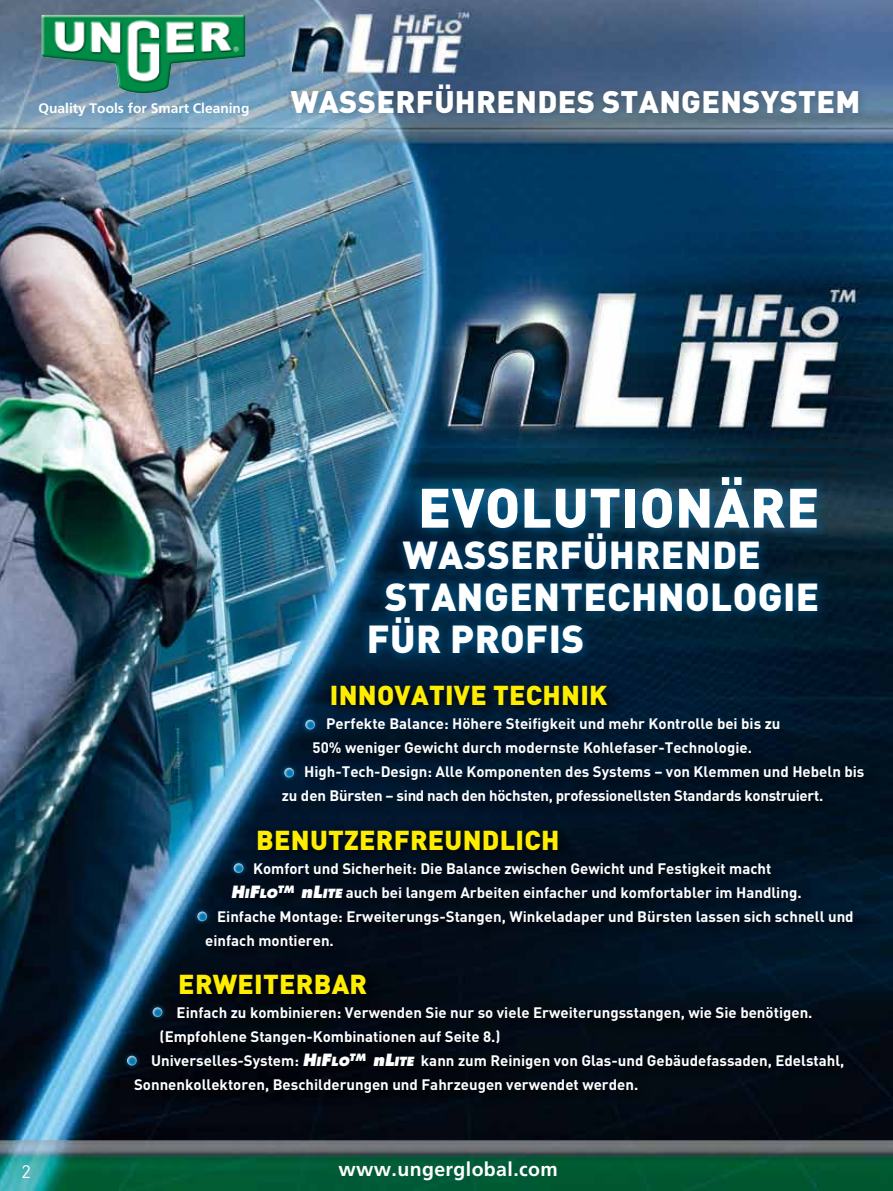
<style>
.page{position:relative;width:893px;height:1191px;background:#fff}
.page>*{position:absolute;margin:0;border:0;box-sizing:border-box;transform-origin:0 0}
.t1{font:900 54.6px "DIN Pro";letter-spacing:.01em;color:#fff}
.t2{font:900 38.55px "DIN Pro";letter-spacing:.01em;color:#fff}
.t3{font:900 30.75px "DIN Pro";letter-spacing:.01em;color:#fff}
.t4{font:900 27px "DIN Pro";letter-spacing:.01em;color:#ffed00}
.t5{font:700 19.5px "Frutiger LT Pro";letter-spacing:.02em;color:#fff}
.t6{font:18px "DIN Pro";color:#fff}
.t7{font:700 15px "DIN Pro";color:#fff}
.t8{font:700 15px "DIN Pro";letter-spacing:-.02em;color:#fff}
.t9{font:700 13.8px "Frutiger LT Pro";color:#fff}
.s1{font-family:"Futura Com";font-weight:800;font-style:italic;font-size:16.5px}
.s2{font-family:"Futura Com";font-weight:800;font-style:italic;font-size:12.3px}
</style>
<div class="page">
<img style="left:0;top:0;width:893px;height:1191px">
<img style="left:42px;top:15px;width:203px;height:78px">
<div style="left:122px;top:1051px;width:19px;height:19px;background:#0081c7;opacity:.75"></div>
<svg style="left:127px;top:1055px;width:5px;height:10px"></svg>
<div style="left:132px;top:682px;width:748px;height:426px;background:#000;opacity:.75"></div>
<div style="left:359px;top:466px;width:470px;height:199px;background:#0081c7;opacity:.65"></div>
<div style="left:284px;top:76px;width:584px;height:47px;background:#000;opacity:.25"></div>
<p class="t9" style="left:38px;top:100px;width:212px">Quality Tools for Smart Cleaning</p>
<h3 class="t3" style="left:291px;top:81px;width:571px">WASSERFÜHRENDES STANGENSYSTEM</h3>
<h1 class="t1" style="left:418px;top:471px;width:396px">EVOLUTIONÄRE</h1>
<h2 class="t2" style="left:403px;top:529px;width:360px">WASSERFÜHRENDE</h2>
<h2 class="t2" style="left:385px;top:571px;width:200px">STANGENTECHNOLOGIE</h2>
<h2 class="t2" style="left:367px;top:613px;width:25px">FÜR</h2>
<h2 class="t2" style="left:450px;top:613px;width:47px">PROFIS</h2>
<h3 class="t4" style="left:330px;top:677px;width:279px">INNOVATIVE TECHNIK</h3>
<p class="t7" style="left:326px;top:714px;width:456px">Perfekte Balance: Höhere Steifigkeit und mehr Kontrolle bei bis zu</p>
<p class="t7" style="left:313px;top:738px;width:441px">50% weniger Gewicht durch modernste Kohlefaser-Technologie.</p>
<p class="t7" style="left:304px;top:762px;width:562px">High-Tech-Design: Alle Komponenten des Systems – von Klemmen und Hebeln bis</p>
<p class="t8" style="left:282px;top:786px;width:543px">zu den Bürsten – sind nach den höchsten, professionellsten Standards konstruiert.</p>
<h3 class="t4" style="left:256px;top:821px;width:305px">BENUTZERFREUNDLICH</h3>
<p class="t7" style="left:253px;top:858px;width:520px">Komfort und Sicherheit: Die Balance zwischen Gewicht und Festigkeit macht</p>
<p class="t7" style="left:231px;top:882px;width:572px"><span class="s1">H</span><span class="s2">I</span><span class="s1">F</span><span class="s2">LO</span><sup>TM</sup> <span class="s1">n</span><span class="s1">L</span><span class="s2">ITE</span> auch bei langem Arbeiten einfacher und komfortabler im Handling.</p>
<p class="t7" style="left:217px;top:906px;width:638px">Einfache Montage: Erweiterungs-Stangen, Winkeladaper und Bürsten lassen sich schnell und</p>
<p class="t7" style="left:205px;top:930px;width:130px">einfach montieren.</p>
<h3 class="t4" style="left:178px;top:965px;width:190px">ERWEITERBAR</h3>
<p class="t7" style="left:177px;top:1002px;width:637px">Einfach zu kombinieren: Verwenden Sie nur so viele Erweiterungsstangen, wie Sie benötigen.</p>
<p class="t7" style="left:160px;top:1026px;width:342px">(Empfohlene Stangen-Kombinationen auf Seite 8.)</p>
<p class="t7" style="left:151px;top:1050px;width:695px">Universelles-System: <span class="s1">H</span><span class="s2">I</span><span class="s1">F</span><span class="s2">LO</span><sup>TM</sup> <span class="s1">n</span><span class="s1">L</span><span class="s2">ITE</span> kann zum Reinigen von Glas-und Gebäudefassaden, Edelstahl,</p>
<p class="t7" style="left:134px;top:1074px;width:506px">Sonnenkollektoren, Beschilderungen und Fahrzeugen verwendet werden.</p>
<p class="t6" style="left:21px;top:1159px;width:11px">2</p>
<h3 class="t5" style="left:338px;top:1157px;width:221px">www.ungerglobal.com</h3>
</div>
